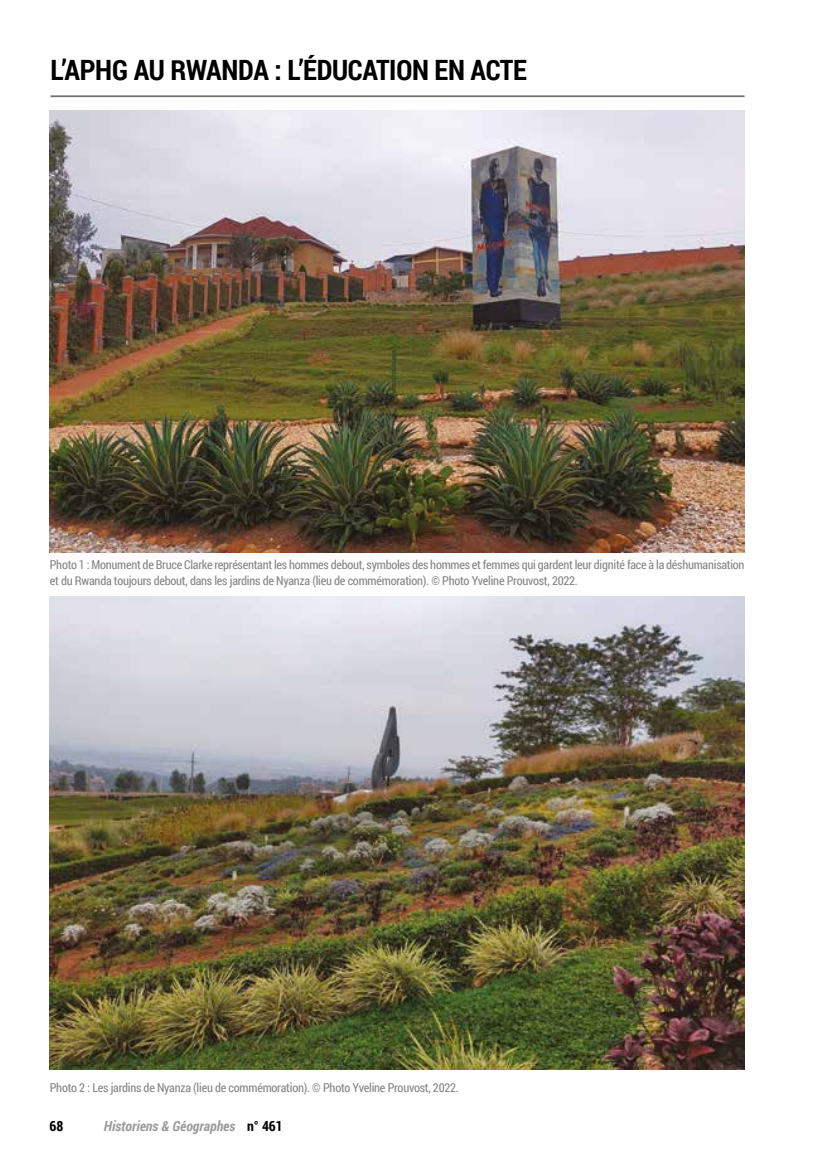
<style>
.page{position:relative;width:819px;height:1166px;background:#fff}
.page>*{position:absolute;margin:0;border:0;box-sizing:border-box;transform-origin:0 0}
.t1{font:700 28px "Roboto Condensed";letter-spacing:-.01em;color:#000}
.t2{font:italic 700 14px "Roboto Condensed";color:#9d9d9c}
.t3{font:700 14px "Roboto Condensed";color:#000}
.t4{font:12.25px/15.8px "Roboto Condensed";letter-spacing:-.02em;color:#878787}
.s1{font-style:normal;color:#000}
</style>
<div class="page">
<hr style="left:50px;top:95px;width:694px;height:2px;background:#706f6f">
<img style="left:50px;top:110px;width:694px;height:442px">
<img style="left:50px;top:596px;width:694px;height:474px">
<h1 class="t1" style="left:50px;top:50px;width:478px">L’APHG AU RWANDA : L’ÉDUCATION EN ACTE</h1>
<p class="t4" style="left:50px;top:557px;width:696px">Photo 1 : Monument de Bruce Clarke représentant les hommes debout, symboles des hommes et femmes qui gardent leur dignité face à la déshumanisation et du Rwanda toujours debout, dans les jardins de Nyanza (lieu de commémoration). © Photo Yveline Prouvost, 2022.</p>
<p class="t4" style="left:50px;top:1079px;width:410px">Photo 2 : Les jardins de Nyanza (lieu de commémoration). © Photo Yveline Prouvost, 2022.</p>
<p class="t3" style="left:50px;top:1116px;width:15px">68</p>
<p class="t2" style="left:104px;top:1116px;width:180px">Historiens &amp; Géographes <span class="s1">n° 461</span></p>
</div>
